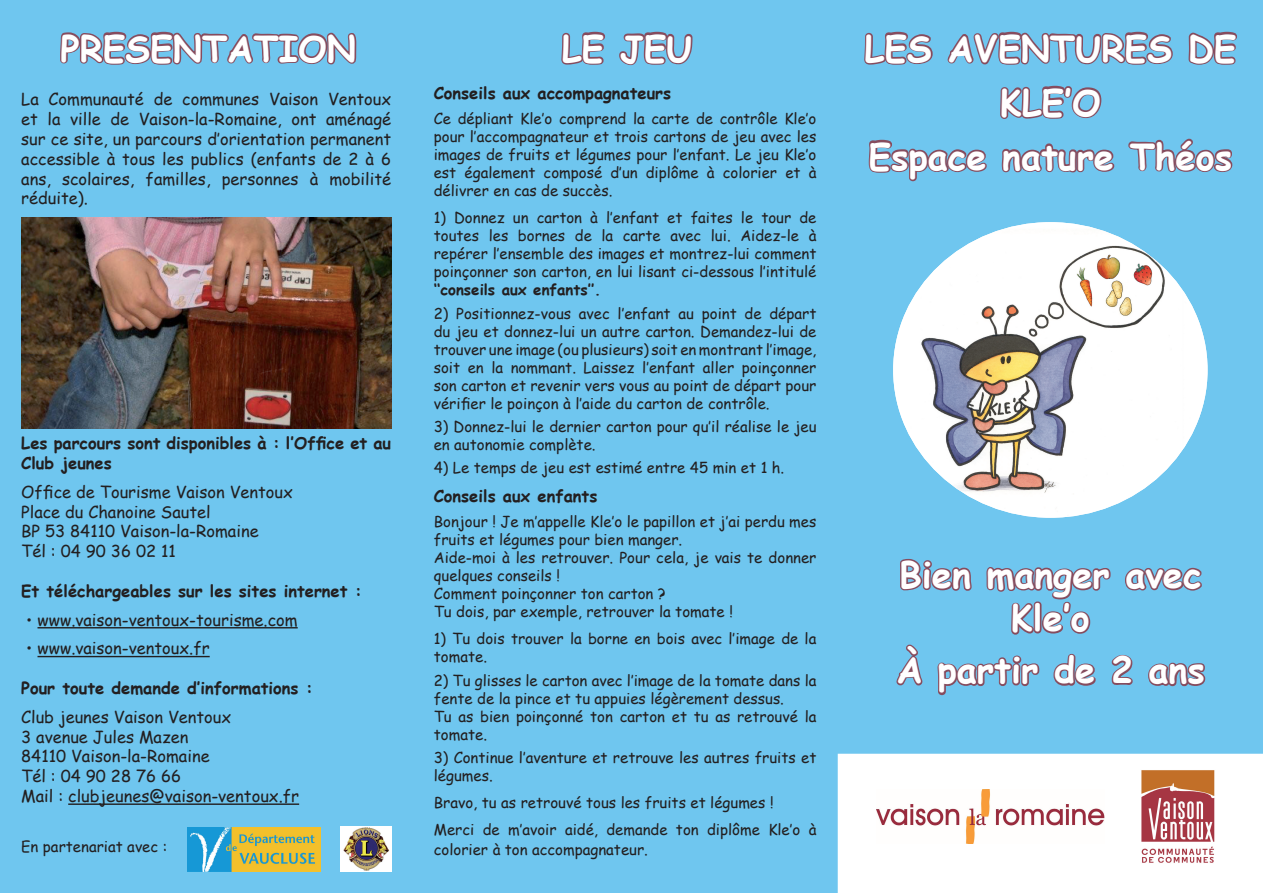
<style>
.page{position:relative;width:1263px;height:893px;background:#fff}
.page>*{position:absolute;margin:0;border:0;box-sizing:border-box;transform-origin:0 0}
.t1{font:700 36px/54px "Comic Sans MS";color:#fff;text-align:center}
.t2{font:16.5px/19.8px "Comic Sans MS";color:#231f20}
.t3{font:700 16.5px/19.8px "Comic Sans MS";color:#231f20}
.t4{font:15px/18px "Comic Sans MS";color:#231f20}
.t5{font:700 15px "Comic Sans MS";color:#231f20}
</style>
<div class="page">
<div style="left:838px;top:0;width:425px;height:893px;background:#6fc6ef"></div>
<img style="left:893px;top:222px;width:314px;height:296px;border-radius:50%">
<div style="left:412px;top:0;width:426px;height:893px;background:#6fc6ef"></div>
<div style="left:0;top:0;width:412px;height:893px;background:#6fc6ef"></div>
<svg style="left:561px;top:31px;width:44px;height:34px"></svg>
<svg style="left:619px;top:31px;width:74px;height:35px"></svg>
<svg style="left:895px;top:473px;width:312px;height:281px"></svg>
<svg style="left:60px;top:31px;width:297px;height:34px"></svg>
<svg style="left:864px;top:31px;width:373px;height:226px"></svg>
<div style="left:838px;top:754px;width:424px;height:138px;background:#fff"></div>
<div style="left:838px;top:754px;width:425px;height:139px;border:2px solid #fff"></div>
<img style="left:1141px;top:770px;width:74px;height:93px">
<img style="left:877px;top:789px;width:228px;height:55px">
<hr style="left:38px;top:627px;width:260px;height:1px;background:#231f20">
<hr style="left:38px;top:656px;width:172px;height:1px;background:#231f20">
<hr style="left:68px;top:803px;width:231px;height:2px;background:#231f20">
<img style="left:187px;top:827px;width:133px;height:44px">
<img style="left:340px;top:827px;width:51px;height:45px">
<img style="left:21px;top:218px;width:370px;height:211px">
<h1 class="t1" style="left:61px;top:20px;width:297px">PRESENTATION</h1>
<h1 class="t1" style="left:865px;top:20px;width:373px">LES AVENTURES DE<br>KLE’O<br>Espace nature Théos</h1>
<h1 class="t1" style="left:562px;top:20px;width:132px">LE JEU</h1>
<p class="t3" style="left:434px;top:82px;width:239px">Conseils aux accompagnateurs</p>
<p class="t4" style="left:434px;top:109px;width:384px;text-align:justify">Ce dépliant Kle’o comprend la carte de contrôle Kle’o pour l’accompagnateur et trois cartons de jeu avec les images de fruits et légumes pour l’enfant. Le jeu Kle’o est également composé d’un diplôme à colorier et à délivrer en cas de succès.</p>
<p class="t4" style="left:434px;top:208px;width:384px;text-align:justify">1) Donnez un carton à l’enfant et faites le tour de toutes les bornes de la carte avec lui. Aidez-le à repérer l’ensemble des images et montrez-lui comment poinçonner son carton, en lui lisant ci-dessous l’intitulé</p>
<p class="t5" style="left:434px;top:279px;width:169px">‘‘conseils aux enfants’’.</p>
<p class="t4" style="left:434px;top:304px;width:384px;text-align:justify">2) Positionnez-vous avec l’enfant au point de départ du jeu et donnez-lui un autre carton. Demandez-lui de trouver une image (ou plusieurs) soit en montrant l’image, soit en la nommant. Laissez l’enfant aller poinçonner son carton et revenir vers vous au point de départ pour vérifier le poinçon à l’aide du carton de contrôle.</p>
<p class="t4" style="left:434px;top:417px;width:384px">3) Donnez-lui le dernier carton pour qu’il réalise le jeu en autonomie complète.</p>
<p class="t4" style="left:434px;top:458px;width:352px">4) Le temps de jeu est estimé entre 45 min et 1 h.</p>
<p class="t3" style="left:434px;top:486px;width:165px">Conseils aux enfants</p>
<p class="t4" style="left:434px;top:512px;width:384px">Bonjour ! Je m’appelle Kle’o le papillon et j’ai perdu mes fruits et légumes pour bien manger.<br>Aide-moi à les retrouver. Pour cela, je vais te donner quelques conseils !<br>Comment poinçonner ton carton ?<br>Tu dois, par exemple, retrouver la tomate !</p>
<p class="t4" style="left:434px;top:629px;width:384px">1) Tu dois trouver la borne en bois avec l’image de la tomate.</p>
<p class="t4" style="left:434px;top:671px;width:384px">2) Tu glisses le carton avec l’image de la tomate dans la fente de la pince et tu appuies légèrement dessus.<br>Tu as bien poinçonné ton carton et tu as retrouvé la tomate.</p>
<p class="t4" style="left:434px;top:748px;width:384px">3) Continue l’aventure et retrouve les autres fruits et légumes.</p>
<p class="t4" style="left:434px;top:789px;width:384px;line-height:27px">Bravo, tu as retrouvé tous les fruits et légumes !<br>Merci de m’avoir aidé, demande ton diplôme Kle’o à</p>
<p class="t4" style="left:434px;top:840px;width:216px">colorier à ton accompagnateur.</p>
<p class="t2" style="left:21px;top:89px;width:371px;text-align:justify">La Communauté de communes Vaison Ventoux et la ville de Vaison-la-Romaine, ont aménagé sur ce site, un parcours d’orientation permanent accessible à tous les publics (enfants de 2 à 6 ans, scolaires, familles, personnes à mobilité réduite).</p>
<p class="t3" style="left:21px;top:433px;width:371px">Les parcours sont disponibles à : l’Office et au<br>Club jeunes</p>
<p class="t2" style="left:21px;top:481px;width:273px">Office de Tourisme Vaison Ventoux<br>Place du Chanoine Sautel<br>BP 53 84110 Vaison-la-Romaine<br>Tél : 04 90 36 02 11</p>
<p class="t3" style="left:21px;top:580px;width:342px">Et téléchargeables sur les sites internet :</p>
<p class="t2" style="left:26px;top:609px;width:273px">• www.vaison-ventoux-tourisme.com</p>
<p class="t2" style="left:26px;top:638px;width:185px">• www.vaison-ventoux.fr</p>
<p class="t3" style="left:21px;top:677px;width:293px">Pour toute demande d’informations :</p>
<p class="t2" style="left:21px;top:706px;width:279px">Club jeunes Vaison Ventoux<br>3 avenue Jules Mazen<br>84110 Vaison-la-Romaine<br>Tél : 04 90 28 76 66<br>Mail : clubjeunes@vaison-ventoux.fr</p>
<p class="t4" style="left:21px;top:837px;width:147px">En partenariat avec :</p>
<h1 class="t1" style="left:899px;top:552px;width:304px;line-height:43.2px">Bien manger avec<br>Kle’o</h1>
<h1 class="t1" style="left:896px;top:642px;width:311px">À partir de 2 ans</h1>
</div>
